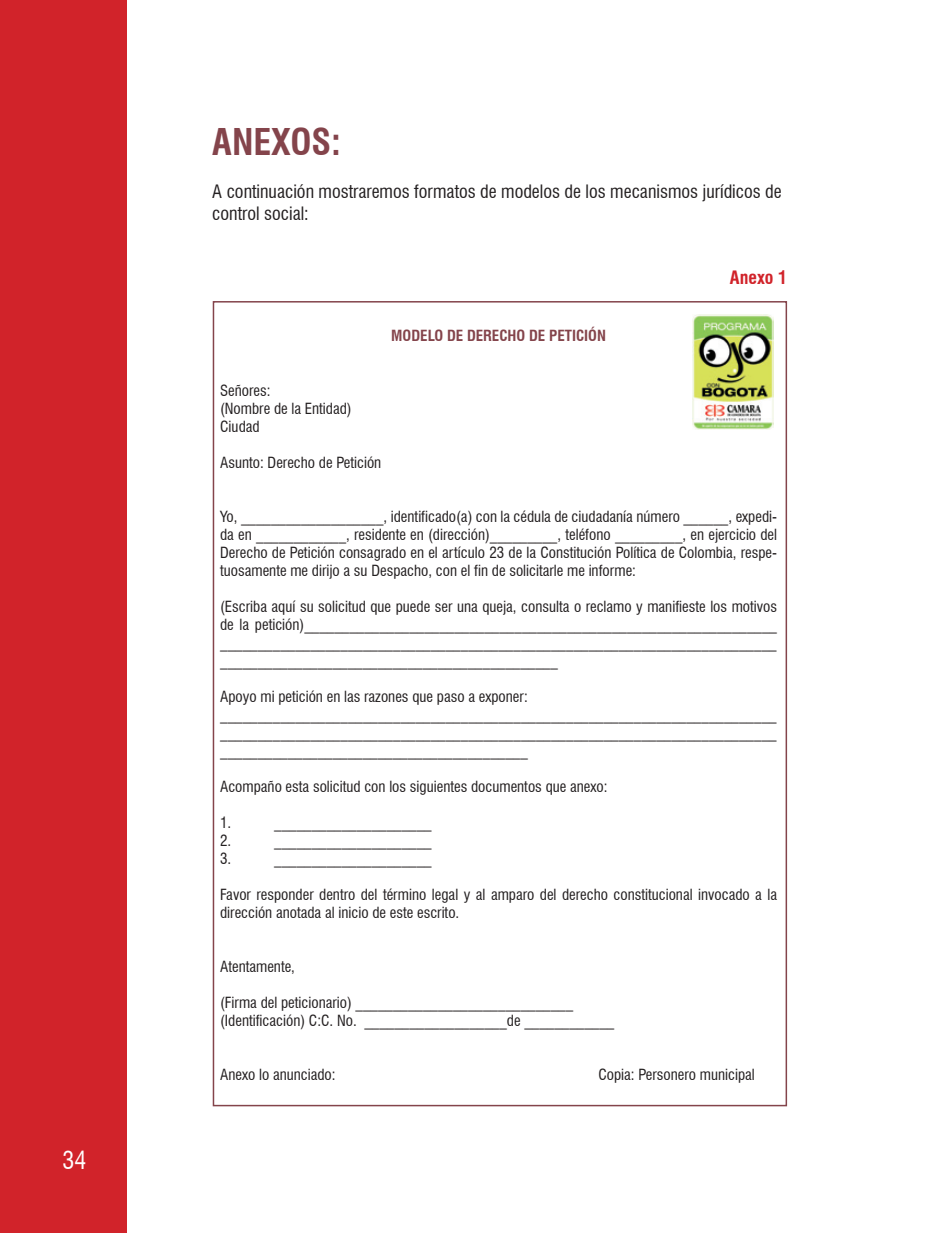
<style>
.page{position:relative;width:936px;height:1234px;background:#fff}
.page>*{position:absolute;margin:0;border:0;box-sizing:border-box;transform-origin:0 0}
.t1{font:700 condensed 36px "Swiss 721 BT";color:#84444b}
.t2{font:condensed 24px "Swiss 721 BT";color:#fff}
.t3{font:condensed 18px/21.6px "Swiss 721 BT";color:#231f20}
.t4{font:700 condensed 18px "Swiss 721 BT";color:#d1232a}
.t5{font:condensed 15px/18px "Swiss 721 BT";color:#231f20}
.t6{font:700 condensed 15px "Swiss 721 BT";color:#84444b}
</style>
<div class="page">
<div style="left:0;top:1px;width:127px;height:1231px;background:#d1232a"></div>
<img style="left:692px;top:315px;width:81px;height:114px">
<h2 class="t2" style="left:62px;top:1145px;width:25px">34</h2>
<h1 class="t1" style="left:212px;top:120px;width:130px">ANEXOS:</h1>
<p class="t3" style="left:212px;top:181px;width:571px">A continuación mostraremos formatos de modelos de los mecanismos jurídicos de control social:</p>
<p class="t6" style="left:391px;top:327px;width:216px">MODELO DE DERECHO DE PETICIÓN</p>
<p class="t5" style="left:220px;top:381px;width:133px">Señores:<br>(Nombre de la Entidad)<br>Ciudad</p>
<p class="t5" style="left:220px;top:453px;width:163px">Asunto: Derecho de Petición</p>
<p class="t4" style="left:730px;top:267px;width:59px">Anexo 1</p>
<p class="t5" style="left:220px;top:507px;width:558px;text-align:justify">Yo, ___________________, identificado(a) con la cédula de ciudadanía número ______, expedi&shy;da en ____________, residente en (dirección)_________, teléfono _________, en ejercicio del Derecho de Petición consagrado en el artículo 23 de la Constitución Política de Colombia, respe&shy;tuosamente me dirijo a su Despacho, con el fin de solicitarle me informe:</p>
<p class="t5" style="left:220px;top:597px;width:558px;text-align:justify">(Escriba aquí su solicitud que puede ser una queja, consulta o reclamo y manifieste los motivos de la petición)_______________________________________________________________ __________________________________________________________________________ _____________________________________________</p>
<p class="t5" style="left:220px;top:687px;width:558px">Apoyo mi petición en las razones que paso a exponer: __________________________________________________________________________ __________________________________________________________________________ _________________________________________</p>
<p class="t5" style="left:220px;top:777px;width:389px">Acompaño esta solicitud con los siguientes documentos que anexo:</p>
<p class="t5" style="left:220px;top:813px;width:13px">1.</p>
<p class="t5" style="left:274px;top:813px;width:159px">_____________________</p>
<p class="t5" style="left:220px;top:831px;width:13px">2.</p>
<p class="t5" style="left:274px;top:831px;width:159px">_____________________</p>
<p class="t5" style="left:220px;top:849px;width:13px">3.</p>
<p class="t5" style="left:274px;top:849px;width:159px">_____________________</p>
<p class="t5" style="left:220px;top:885px;width:558px">Favor responder dentro del término legal y al amparo del derecho constitucional invocado a la dirección anotada al inicio de este escrito.</p>
<p class="t5" style="left:220px;top:957px;width:76px">Atentamente,</p>
<p class="t5" style="left:220px;top:993px;width:396px">(Firma del peticionario) _____________________________ (Identificación) C:C. No. ___________________de ____________</p>
<p class="t5" style="left:220px;top:1065px;width:117px">Anexo lo anunciado:</p>
<p class="t5" style="left:598px;top:1065px;width:158px">Copia: Personero municipal</p>
</div>
